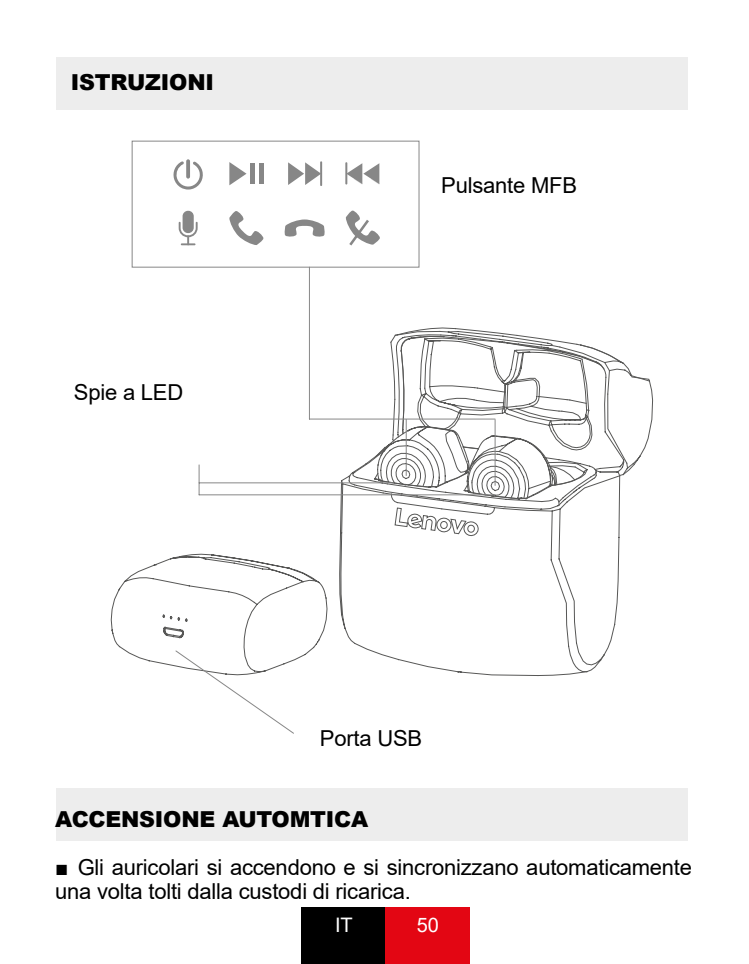
<style>
.page{position:relative;width:749px;height:964px;background:#fff}
.page>*{position:absolute;margin:0;border:0;box-sizing:border-box;transform-origin:0 0}
.t1{font:22px/24px "Arial";letter-spacing:-.01em;color:#000}
.t2{font:900 22px "Arial";letter-spacing:-.01em;color:#000}
.t3{font:20px "Arial";color:#fff}
</style>
<div class="page">
<div style="left:301px;top:907px;width:85px;height:57px;background:#000"></div>
<div style="left:386px;top:907px;width:84px;height:57px;background:#e30613"></div>
<div style="left:57px;top:57px;width:631px;height:52px;background:#ededed"></div>
<div style="left:57px;top:788px;width:631px;height:53px;background:#ededed"></div>
<div style="left:182px;top:211px;width:12px;height:22px;background:#878787;border-radius:5px"></div>
<svg style="left:179px;top:222px;width:18px;height:23px"></svg>
<svg style="left:347px;top:163px;width:32px;height:21px"></svg>
<hr style="left:345px;top:162px;width:2px;height:22px;background:#878787">
<svg style="left:173px;top:161px;width:30px;height:29px"></svg>
<svg style="left:186px;top:159px;width:4px;height:20px"></svg>
<svg style="left:229px;top:162px;width:17px;height:23px"></svg>
<div style="left:249px;top:164px;width:5px;height:20px;background:#878787"></div>
<div style="left:258px;top:164px;width:5px;height:20px;background:#878787"></div>
<svg style="left:229px;top:211px;width:34px;height:34px"></svg>
<svg style="left:284px;top:219px;width:41px;height:18px"></svg>
<svg style="left:346px;top:211px;width:34px;height:34px"></svg>
<hr style="left:320px;top:161px;width:2px;height:25px;background:#878787">
<svg style="left:288px;top:162px;width:33px;height:23px"></svg>
<svg style="left:365px;top:328px;width:275px;height:348px"></svg>
<svg style="left:394px;top:335px;width:210px;height:326px"></svg>
<div style="left:132px;top:141px;width:287px;height:127px;border:1px solid #878787"></div>
<hr style="left:308px;top:267px;width:2px;height:152px;background:#878787">
<hr style="left:309px;top:418px;width:186px;height:2px;background:#878787">
<hr style="left:405px;top:419px;width:2px;height:57px;background:#878787">
<hr style="left:494px;top:419px;width:1px;height:67px;background:#878787">
<svg style="left:174px;top:464px;width:321px;height:270px"></svg>
<p class="t2" style="left:71px;top:66px;width:145px">ISTRUZIONI</p>
<p class="t1" style="left:74px;top:381px;width:111px">Spie a LED</p>
<p class="t1" style="left:441px;top:173px;width:137px">Pulsante MFB</p>
<p class="t1" style="left:320px;top:726px;width:104px">Porta USB</p>
<p class="t2" style="left:55px;top:803px;width:314px">ACCENSIONE AUTOMTICA</p>
<p class="t1" style="left:55px;top:855px;width:638px">■ Gli auricolari si accendono e si sincronizzano automaticamente una volta tolti dalla custodi di ricarica.</p>
<p class="t3" style="left:335px;top:911px;width:19px">IT</p>
<p class="t3" style="left:416px;top:911px;width:24px">50</p>
</div>
